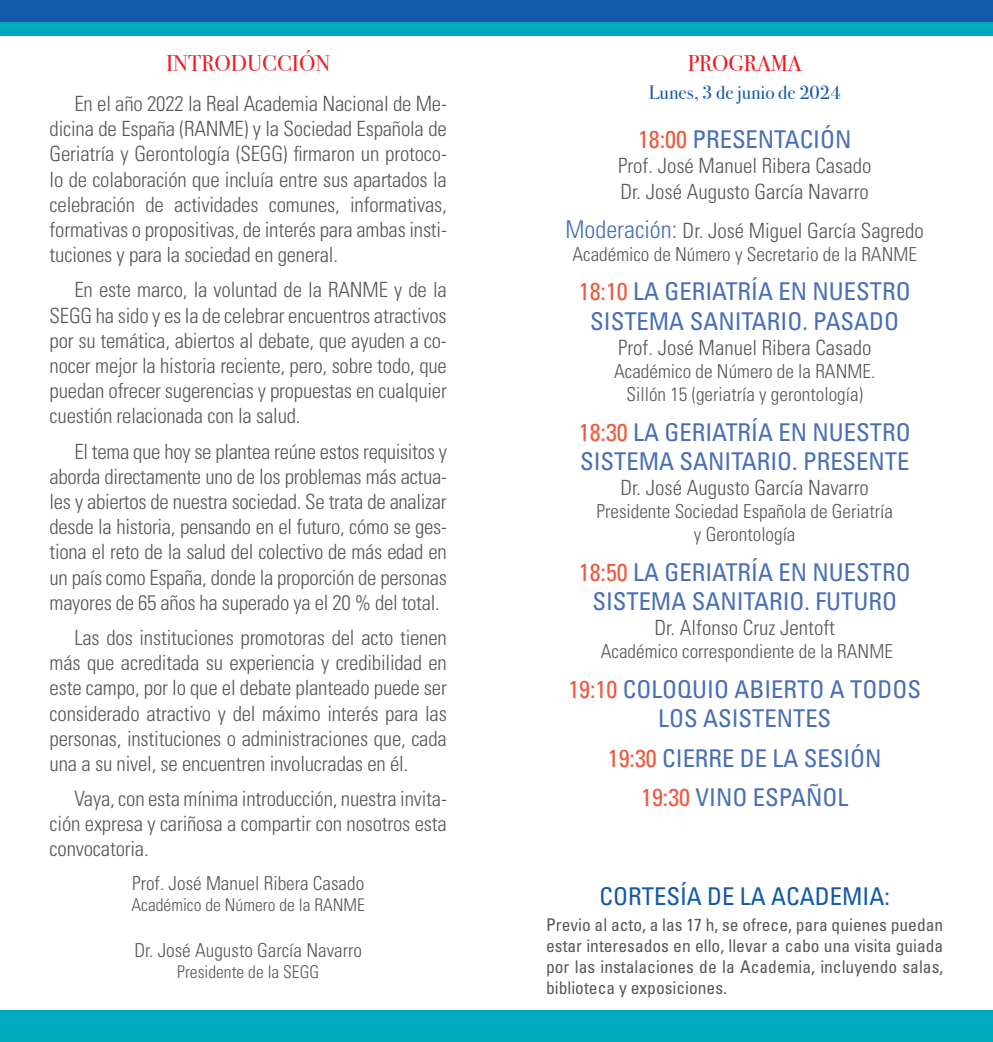
<style>
.page{position:relative;width:993px;height:1042px;background:#fff}
.page>*{position:absolute;margin:0;border:0;box-sizing:border-box;transform-origin:0 0}
.t1{font:condensed 24.5px/29.4px "Univers LT Std";color:#486fb6;text-align:center}
.t2{font:condensed 24.5px "Univers LT Std";color:#1359a9}
.t3{font:22.75px "Bodoni Svty Two ITCTT Book";color:#ee1d23}
.t4{font:300 condensed 21px/25.2px "Univers LT Std";letter-spacing:-.01em;color:#57585a;text-align:justify}
.t5{font:300 condensed 19.25px/23.1px "Univers LT Std";color:#57585a;text-align:center}
.t6{font:19.25px "Bodoni Svty Two ITCTT Book";color:#1359a9}
.t7{font:condensed 17.5px/21px "Univers LT Std";color:#57585a;text-align:justify}
.t8{font:300 condensed 17.5px "Univers LT Std";color:#57585a}
.s1{color:#f0593e}
.s2{font-size:24.5px;color:#486fb6}
</style>
<div class="page">
<div style="left:0;top:0;width:992px;height:23px;background:#1359a9"></div>
<div style="left:0;top:22px;width:992px;height:13px;background:#00aabe"></div>
<div style="left:0;top:1011px;width:992px;height:31px;background:#00aabe"></div>
<p class="t3" style="left:166px;top:50px;width:166px">INTRODUCCIÓN</p>
<p class="t4" style="left:50px;top:91px;width:398px;text-indent:25px">En el año 2022 la Real Academia Nacional de Me&shy;dicina de España (RANME) y la Sociedad Española de Geriatría y Gerontología (SEGG) firmaron un protoco&shy;lo de colaboración que incluía entre sus apartados la celebración de actividades comunes, informativas, formativas o propositivas, de interés para ambas insti&shy;tuciones y para la sociedad en general.</p>
<p class="t4" style="left:50px;top:277px;width:398px;text-indent:25px">En este marco, la voluntad de la RANME y de la SEGG ha sido y es la de celebrar encuentros atractivos por su temática, abiertos al debate, que ayuden a co&shy;nocer mejor la historia reciente, pero, sobre todo, que puedan ofrecer sugerencias y propuestas en cualquier cuestión relacionada con la salud.</p>
<p class="t4" style="left:50px;top:438px;width:398px;text-indent:25px">El tema que hoy se plantea reúne estos requisitos y aborda directamente uno de los problemas más actua&shy;les y abiertos de nuestra sociedad. Se trata de analizar desde la historia, pensando en el futuro, cómo se ges&shy;tiona el reto de la salud del colectivo de más edad en un país como España, donde la proporción de personas mayores de 65 años ha superado ya el 20 % del total.</p>
<p class="t4" style="left:50px;top:625px;width:398px;text-indent:25px">Las dos instituciones promotoras del acto tienen más que acreditada su experiencia y credibilidad en este campo, por lo que el debate planteado puede ser considerado atractivo y del máximo interés para las personas, instituciones o administraciones que, cada una a su nivel, se encuentren involucradas en él.</p>
<p class="t4" style="left:50px;top:786px;width:398px;text-indent:25px">Vaya, con esta mínima introducción, nuestra invita&shy;ción expresa y cariñosa a compartir con nosotros esta convocatoria.</p>
<p class="t5" style="left:132px;top:871px;width:233px">Prof. José Manuel Ribera Casado</p>
<p class="t8" style="left:131px;top:894px;width:235px">Académico de Número de la RANME</p>
<p class="t5" style="left:134px;top:938px;width:229px">Dr. José Augusto García Navarro</p>
<p class="t8" style="left:177px;top:961px;width:143px">Presidente de la SEGG</p>
<p class="t3" style="left:687px;top:50px;width:115px">PROGRAMA</p>
<p class="t6" style="left:648px;top:81px;width:193px">Lunes, 3 de junio de 2024</p>
<p class="t1" style="left:637px;top:124px;width:215px"><span class="s1">18:00</span> PRESENTACIÓN</p>
<p class="t4" style="left:618px;top:153px;width:255px">Prof. José Manuel Ribera Casado<br>Dr. José Augusto García Navarro</p>
<p class="t4" style="left:565px;top:218px;width:360px"><span class="s2">Moderación:</span> Dr. José Miguel García Sagredo</p>
<p class="t5" style="left:572px;top:243px;width:346px">Académico de Número y Secretario de la RANME</p>
<p class="t1" style="left:578px;top:277px;width:333px"><span class="s1">18:10</span> LA GERIATRÍA EN NUESTRO<br>SISTEMA SANITARIO. PASADO</p>
<p class="t4" style="left:618px;top:335px;width:255px">Prof. José Manuel Ribera Casado</p>
<p class="t5" style="left:614px;top:360px;width:262px">Académico de Número de la RANME.<br>Sillón 15 (geriatría y gerontología)</p>
<p class="t1" style="left:578px;top:417px;width:333px;text-align:left"><span class="s1">18:30</span> LA GERIATRÍA EN NUESTRO<br>SISTEMA SANITARIO. PRESENTE</p>
<p class="t4" style="left:620px;top:475px;width:250px">Dr. José Augusto García Navarro</p>
<p class="t5" style="left:596px;top:500px;width:298px">Presidente Sociedad Española de Geriatría y Gerontología</p>
<p class="t1" style="left:578px;top:557px;width:333px"><span class="s1">18:50</span> LA GERIATRÍA EN NUESTRO<br>SISTEMA SANITARIO. FUTURO</p>
<p class="t4" style="left:654px;top:615px;width:182px">Dr. Alfonso Cruz Jentoft</p>
<p class="t5" style="left:600px;top:640px;width:293px">Académico correspondiente de la RANME</p>
<p class="t1" style="left:568px;top:674px;width:354px"><span class="s1">19:10</span> COLOQUIO ABIERTO A TODOS<br>LOS ASISTENTES</p>
<p class="t1" style="left:607px;top:738px;width:275px;line-height:39.4px"><span class="s1">19:30</span> CIERRE DE LA SESIÓN<br><span class="s1">19:30</span> VINO ESPAÑOL</p>
<p class="t2" style="left:599px;top:880px;width:291px">CORTESÍA DE LA ACADEMIA:</p>
<p class="t7" style="left:546px;top:913px;width:398px">Previo al acto, a las 17 h, se ofrece, para quienes puedan estar interesados en ello, llevar a cabo una visita guiada por las instalaciones de la Academia, incluyendo salas, biblioteca y exposiciones.</p>
</div>
